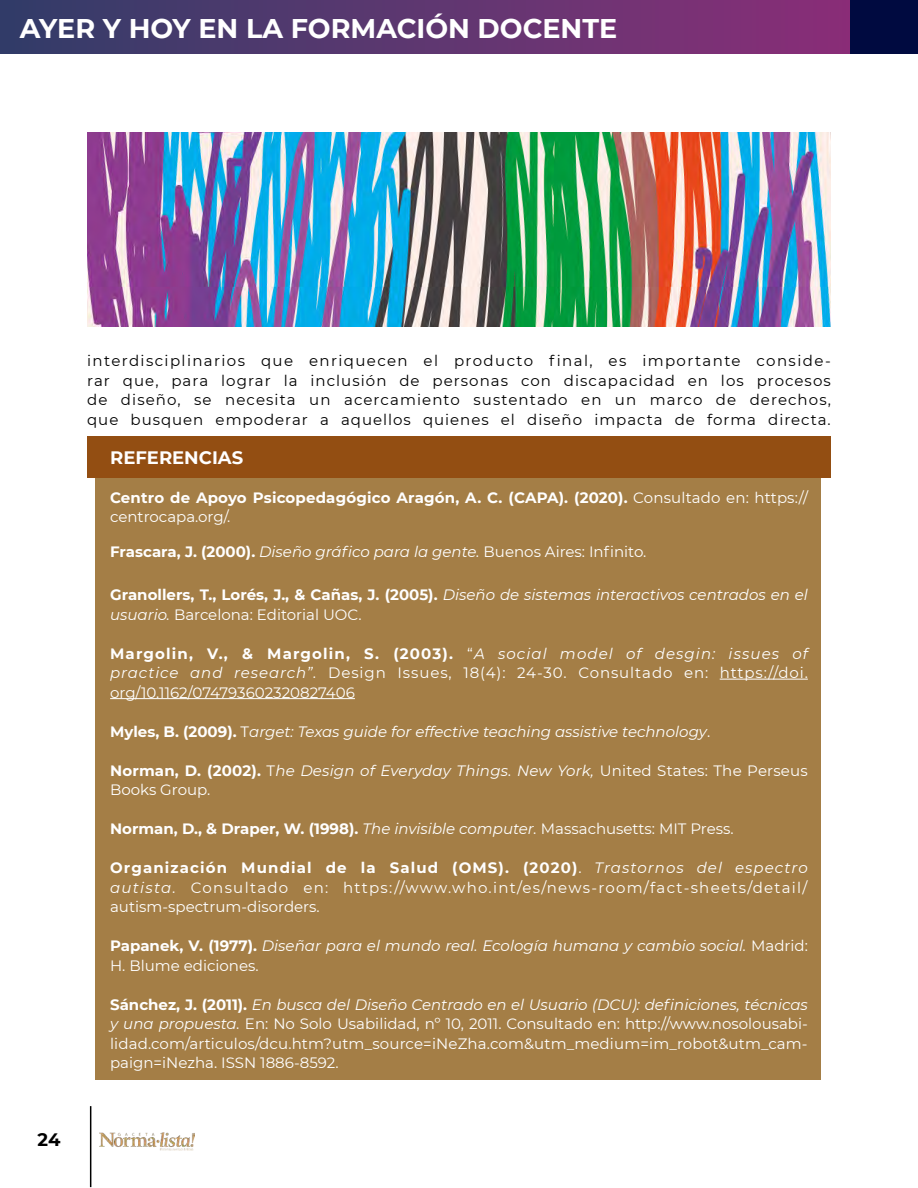
<style>
.page{position:relative;width:918px;height:1188px;background:#fff}
.page>*{position:absolute;margin:0;border:0;box-sizing:border-box;transform-origin:0 0}
.t1{font:700 27px "Montserrat";color:#fff}
.t2{font:700 18px "Montserrat";color:#fff}
.t3{font:700 18px "Montserrat";color:#000}
.t4{font:15px/19.5px "Montserrat";color:#fff;text-align:justify}
.t5{font:italic 15px/19.5px "Montserrat";color:#fff}
.t6{font:15px/19.5px "Montserrat";letter-spacing:.065em;color:#000;text-align:justify}
.t7{font:700 15px/19.5px "Montserrat";letter-spacing:.01em;color:#fff}
.s1{font-weight:400}
.s2{font-weight:700;font-style:normal}
.s3{font-style:normal}
.s4{font-weight:700}
.s5{font-style:italic}
.s6{font-weight:400;font-style:italic}
</style>
<div class="page">
<hr style="left:90px;top:1106px;width:1px;height:81px;background:#000">
<img style="left:100px;top:1132px;width:94px;height:18px">
<div style="left:95px;top:443px;width:726px;height:637px;background:#a47e46"></div>
<div style="left:87px;top:436px;width:744px;height:42px;background:#934e12"></div>
<div style="left:0;top:0;width:917px;height:54px;background:linear-gradient(to right,#333d69,#902d79)"></div>
<div style="left:851px;top:0;width:67px;height:54px;background:#000a40"></div>
<img style="left:87px;top:132px;width:744px;height:195px">
<hr style="left:720px;top:679px;width:88px;height:1px;background:#fff">
<hr style="left:110px;top:698px;width:245px;height:1px;background:#fff">
<h1 class="t1" style="left:20px;top:9px;width:599px">AYER Y HOY EN LA FORMACIÓN DOCENTE</h1>
<p class="t6" style="left:87px;top:350px;width:745px">interdisciplinarios que enriquecen el producto final, es importante conside&shy;rar que, para lograr la inclusión de personas con discapacidad en los procesos de diseño, se necesita un acercamiento sustentado en un marco de derechos, que busquen empoderar a aquellos quienes el diseño impacta de forma directa.</p>
<p class="t3" style="left:38px;top:1127px;width:24px">24</p>
<p class="t2" style="left:110px;top:444px;width:135px">REFERENCIAS</p>
<p class="t7" style="left:110px;top:487px;width:699px">Centro de Apoyo Psicopedagógico Aragón, A. C. (CAPA). (2020). <span class="s1">Consultado en: https:// centrocapa.org/.</span></p>
<p class="t5" style="left:110px;top:541px;width:538px"><span class="s2">Frascara, J. (2000).</span> Diseño gráfico para la gente. <span class="s3">Buenos Aires: Infinito.</span></p>
<p class="t5" style="left:110px;top:584px;width:699px"><span class="s2">Granollers, T., Lorés, J., &amp; Cañas, J. (2005).</span> Diseño de sistemas interactivos centrados en el usuario. <span class="s3">Barcelona: Editorial UOC.</span></p>
<p class="t4" style="left:110px;top:643px;width:699px"><span class="s4">Margolin, V., &amp; Margolin, S. (2003).</span> “<span class="s5">A social model of desgin: issues of practice and research”.</span> Design Issues, 18(4): 24-30. Consultado en: https://doi. org/10.1162/074793602320827406</p>
<p class="t5" style="left:110px;top:721px;width:602px"><span class="s2">Myles, B. (2009).</span> <span class="s3">T</span>arget: Texas guide for effective teaching assistive technology<span class="s3">.</span></p>
<p class="t4" style="left:110px;top:760px;width:699px"><span class="s4">Norman, D. (2002).</span> T<span class="s5">he Design of Everyday Things. New York,</span> United States: The Perseus<br>Books Group.</p>
<p class="t7" style="left:110px;top:818px;width:625px">Norman, D., &amp; Draper, W. (1998). <span class="s6">The invisible computer.</span> <span class="s1">Massachusetts: MIT Press.</span></p>
<p class="t4" style="left:110px;top:857px;width:699px"><span class="s4">Organización Mundial de la Salud (OMS). (2020)</span>. <span class="s5">Trastornos del espectro autista.</span> Consultado en: https://www.who.int/es/news-room/fact-sheets/detail/ autism-spectrum-disorders.</p>
<p class="t5" style="left:110px;top:935px;width:699px"><span class="s2">Papanek, V. (1977).</span> Diseñar para el mundo real. Ecología humana y cambio social. <span class="s3">Madrid:<br>H. Blume ediciones.</span></p>
<p class="t4" style="left:110px;top:994px;width:699px"><span class="s4">Sánchez, J. (2011).</span> <span class="s5">En busca del Diseño Centrado en el Usuario (DCU): definiciones, técnicas y una propuesta.</span> En: No Solo Usabilidad, nº 10, 2011. Consultado en: http://www.nosolousabi&shy;lidad.com/articulos/dcu.htm?utm_source=iNeZha.com&amp;utm_medium=im_robot&amp;utm_cam&shy;paign=iNezha. ISSN 1886-8592.</p>
</div>
